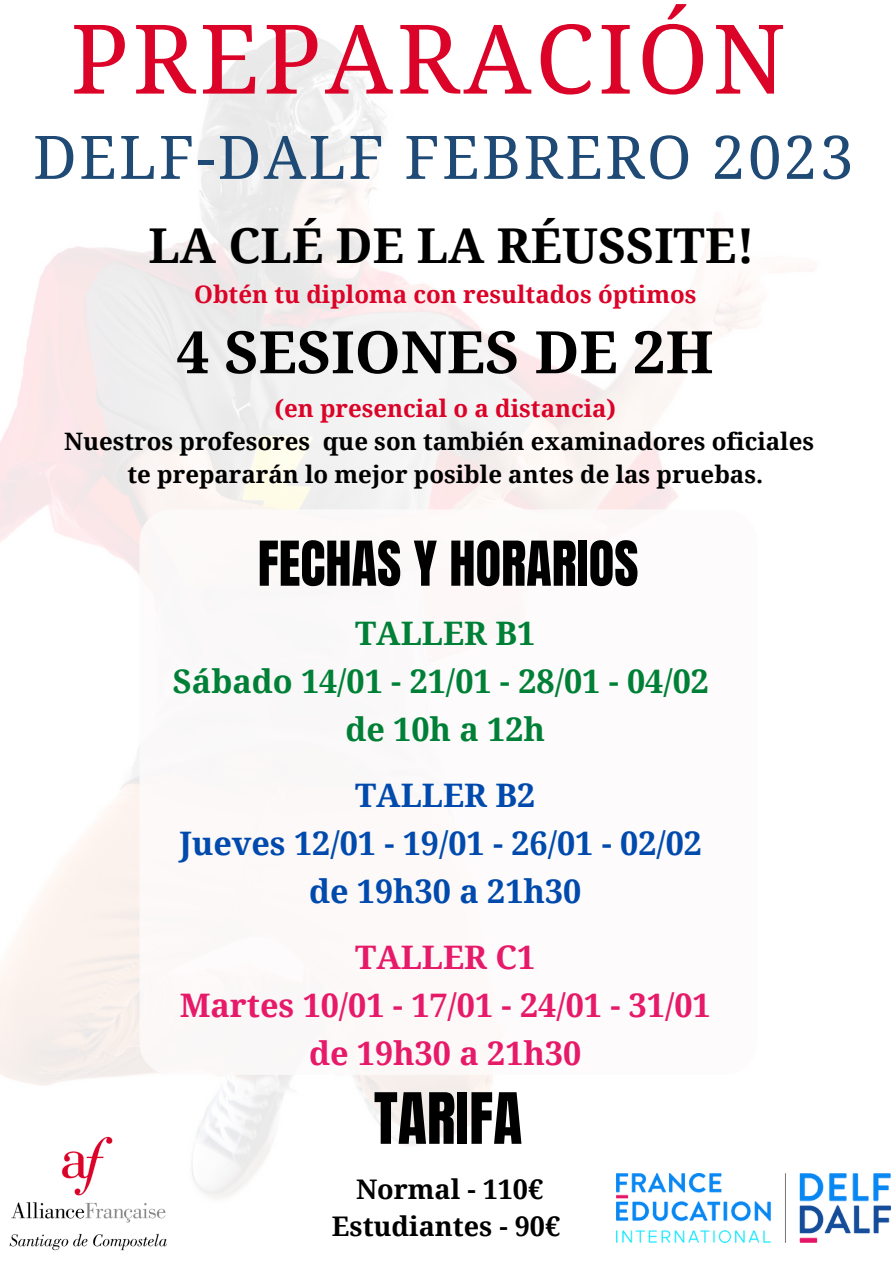
<style>
.page{position:relative;width:894px;height:1264px;background:#fff}
.page>*{position:absolute;margin:0;border:0;box-sizing:border-box;transform-origin:0 0}
.t1{font:96.15px "Noto Serif";letter-spacing:.04em;color:#db0328}
.t2{font:60px "Noto Serif";letter-spacing:.04em;color:#1e4a75}
.t3{font:60px "Anton";color:#000}
.t4{font:700 58.5px "Noto Serif";color:#000}
.t5{font:52.5px "Anton";color:#000}
.t6{font:700 48px "Noto Serif";color:#000}
.t7{font:700 32.4px/48.2px "Noto Serif";color:#004aad;text-align:center}
.t8{font:700 32.4px/48.2px "Noto Serif";color:#e61a69;text-align:center}
.t9{font:700 32.4px/48.2px "Noto Serif";color:#008037;text-align:center}
.t10{font:700 27px/37.2px "Noto Serif";color:#000;text-align:center}
.t11{font:700 24px/32.7px "Noto Serif";color:#000;text-align:center}
.t12{font:700 24px "Noto Serif";color:#db0328}
</style>
<div class="page">
<img style="left:0;top:32px;width:891px;height:1211px">
<img style="left:0;top:1110px;width:191px;height:141px">
<img style="left:616px;top:1173px;width:273px;height:68px">
<div style="left:139px;top:509px;width:617px;height:565px;background:#fdfbfb;border-radius:32px"></div>
<h1 class="t1" style="left:70px;top:-9px;width:716px">PREPARACIÓN</h1>
<h2 class="t2" style="left:33px;top:115px;width:821px">DELF-DALF FEBRERO 2023</h2>
<h3 class="t6" style="left:148px;top:211px;width:607px">LA CLÉ DE LA RÉUSSITE!</h3>
<p class="t12" style="left:194px;top:278px;width:504px">Obtén tu diploma con resultados óptimos</p>
<h3 class="t4" style="left:176px;top:311px;width:538px">4 SESIONES DE 2H</h3>
<p class="t12" style="left:274px;top:391px;width:343px">(en presencial o a distancia)</p>
<p class="t11" style="left:64px;top:424px;width:751px">Nuestros profesores que son también examinadores oficiales te prepararán lo mejor posible antes de las pruebas.</p>
<h3 class="t5" style="left:258px;top:526px;width:382px">FECHAS Y HORARIOS</h3>
<h3 class="t9" style="left:173px;top:608px;width:537px">TALLER B1<br>Sábado 14/01 - 21/01 - 28/01 - 04/02 de 10h a 12h</h3>
<h3 class="t7" style="left:180px;top:770px;width:523px">TALLER B2<br>Jueves 12/01 - 19/01 - 26/01 - 02/02 de 19h30 a 21h30</h3>
<h3 class="t8" style="left:180px;top:932px;width:532px">TALLER C1<br>Martes 10/01 - 17/01 - 24/01 - 31/01 de 19h30 a 21h30</h3>
<h2 class="t3" style="left:374px;top:1075px;width:150px">TARIFA</h2>
<p class="t10" style="left:332px;top:1170px;width:230px">Normal - 110€<br>Estudiantes - 90€</p>
</div>
